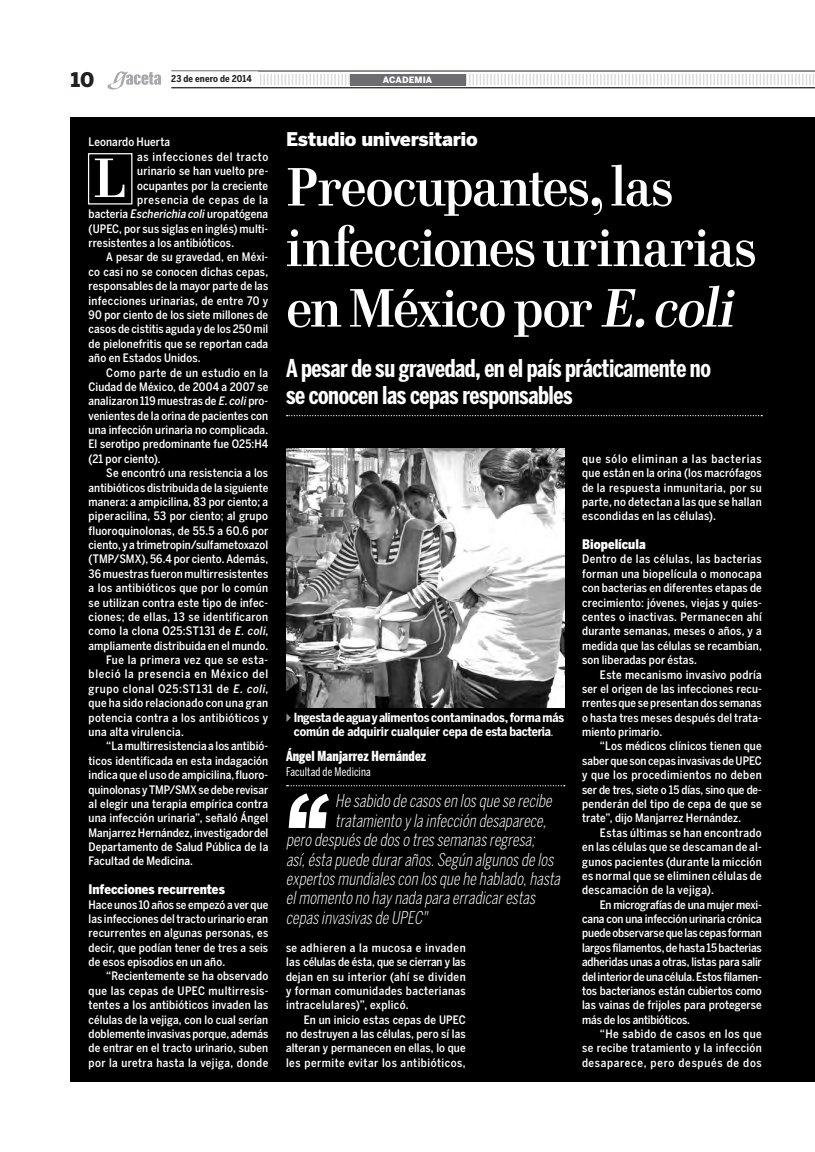
<style>
.page{position:relative;width:815px;height:1152px;background:#fff}
.page>*{position:absolute;margin:0;border:0;box-sizing:border-box;transform-origin:0 0}
._3_1_Tex_Cal_Cap4{font:700 56.38px "Cellini TF";color:#fff}
._1_0_Cabeza_Principa{font:700 55px/60.5px "Cellini TF";letter-spacing:-.02em;color:#fff;scale:.95 1}
._2_0_Sumario_2{font:700 extra-condensed 24.38px/27.5px "Benton Sans";letter-spacing:-.02em;color:#fff}
.t1{font:900 20px "Benton Sans";color:#231f20}
._0_0_Balazo{font:900 18.75px "Benton Sans";letter-spacing:-.015em;color:#fff}
.Texto{font:italic 300 extra-condensed 17.5px "Benton Sans";color:#fff}
._4_0_Crédito_nota{font:900 extra-condensed 13.75px "Benton Sans";letter-spacing:.01em;color:#fff}
._3_0_Descanso{font:900 condensed 13.12px "Benton Sans";color:#fff}
.t2{font:700 condensed 12.5px/14.4px "Benton Sans";letter-spacing:-.01em;color:#fff}
._4_0_Crédito_nota-2{font:extra-condensed 11.88px "Benton Sans";letter-spacing:.01em;color:#fff}
._3_1_Tex_Cal{font:500 condensed 11.62px/14.4px "Benton Sans";letter-spacing:.01em;color:#fff;text-align:justify}
._3_1_Tex_Cal_Cap4-2{font:500 condensed 11.62px "Benton Sans";letter-spacing:.01em;color:#fff}
._3_1_Tex_Cal_Cap4-3{font:500 condensed 11.62px "Benton Sans";letter-spacing:.05em;color:#fff}
._3_1_Tex_Cal_Cap4-4{font:500 condensed 11.62px "Benton Sans";letter-spacing:.055em;color:#fff}
.t3{font:700 condensed 9.38px "Benton Sans";letter-spacing:.01em;color:#231f20}
.t4{font:900 8.75px "Benton Sans";letter-spacing:.01em;color:#fff}
.s1{font-style:italic}
.s2{font-weight:400;font-stretch:extra-condensed;font-size:11.88px}
</style>
<div class="page">
<svg style="left:260px;top:74px;width:555px;height:11px"></svg>
<hr style="left:171px;top:71px;width:644px;height:1px;background:#231f20">
<hr style="left:171px;top:87px;width:644px;height:1px;background:#231f20">
<svg style="left:107px;top:71px;width:54px;height:19px"></svg>
<div style="left:350px;top:74px;width:115px;height:11px;background:#6c6d70"></div>
<div style="left:165px;top:71px;width:93px;height:15px;background:#fff"></div>
<div style="left:71px;top:118px;width:744px;height:963px;background:#000"></div>
<div style="left:88px;top:153px;width:44px;height:51px;border:1px solid #fff"></div>
<svg style="left:287px;top:415px;width:475px;height:1px"></svg>
<svg style="left:289px;top:793px;width:41px;height:35px"></svg>
<svg style="left:287px;top:785px;width:278px;height:1px"></svg>
<img style="left:286px;top:448px;width:278px;height:259px">
<svg style="left:286px;top:713px;width:5px;height:8px"></svg>
<p class="t1" style="left:71px;top:68px;width:25px">10</p>
<p class="t3" style="left:171px;top:73px;width:82px">23 de enero de 2014</p>
<p class="t4" style="left:383px;top:74px;width:51px">ACADEMIA</p>
<p class="_3_1_Tex_Cal" style="left:89px;top:135px;width:83px">Leonardo Huerta</p>
<p class="_3_1_Tex_Cal_Cap4" style="left:93px;top:145px;width:35px">L</p>
<p class="_3_1_Tex_Cal_Cap4-3" style="left:137px;top:150px;width:133px">as infecciones del tracto</p>
<p class="_3_1_Tex_Cal_Cap4-2" style="left:137px;top:164px;width:133px">urinario se han vuelto pre-</p>
<p class="_3_1_Tex_Cal_Cap4-2" style="left:137px;top:178px;width:133px">ocupantes por la creciente</p>
<p class="_3_1_Tex_Cal_Cap4-4" style="left:137px;top:193px;width:133px">presencia de cepas de la</p>
<p class="_3_1_Tex_Cal_Cap4-2" style="left:89px;top:207px;width:181px">bacteria <span class="s1">Escherichia coli</span>uropatógena</p>
<p class="_3_1_Tex_Cal_Cap4-2" style="left:89px;top:222px;width:181px">(UPEC, por sus siglas en inglés) multi-</p>
<p class="_3_1_Tex_Cal_Cap4-2" style="left:89px;top:236px;width:147px">rresistentes a los antibióticos.</p>
<p class="_3_1_Tex_Cal" style="left:89px;top:250px;width:181px;text-indent:18px">A pesar de su gravedad, en Méxi&shy;co casi no se conocen dichas cepas, responsables de la mayor parte de las infecciones urinarias, de entre 70 y 90 por ciento de los siete millones de casos de cistitis aguda y de los 250 mil de pielonefritis que se reportan cada año en Estados Unidos.</p>
<p class="_3_1_Tex_Cal" style="left:89px;top:365px;width:181px;text-indent:18px">Como parte de un estudio en la Ciudad de México, de 2004 a 2007 se analizaron 119 muestras de <span class="s1">E.coli</span>pro&shy;venientes de la orina de pacientes con una infección urinaria no complicada.<br>El serotipo predominante fue O25:H4 (21 por ciento).</p>
<p class="_3_1_Tex_Cal" style="left:89px;top:465px;width:181px;text-indent:18px">Se encontró una resistencia a los antibióticos distribuida de la siguiente manera: a ampicilina, 83 por ciento; a piperacilina, 53 por ciento; al grupo fluoroquinolonas, de 55.5 a 60.6 por ciento, y a trimetropin/sulfametoxazol (TMP/SMX), 56.4 por ciento. Además, 36 muestras fueron multirresistentes a los antibióticos que por lo común se utilizan contra este tipo de infec&shy;ciones; de ellas, 13 se identificaron como la clona O25:ST131 de <span class="s1">E. coli</span>, ampliamente distribuida en el mundo.</p>
<p class="_3_1_Tex_Cal" style="left:89px;top:652px;width:181px;text-indent:18px">Fue la primera vez que se esta&shy;bleció la presencia en México del grupo clonal O25:ST131 de <span class="s1">E. coli</span>, que ha sido relacionado con una gran potencia contra a los antibióticos y una alta virulencia.</p>
<p class="_3_1_Tex_Cal" style="left:89px;top:739px;width:181px;text-indent:18px">“La multirresistencia a los antibió&shy;ticos identificada en esta indagación indica que el uso de ampicilina, fluoro&shy;quinolonas y TMP/SMX se debe revisar al elegir una terapia empírica contra una infección urinaria”, señaló Ángel Manjarrez Hernández, investigador del Departamento de Salud Pública de la Facultad de Medicina.</p>
<p class="_3_0_Descanso" style="left:89px;top:881px;width:138px">Infecciones recurrentes</p>
<p class="_3_1_Tex_Cal" style="left:89px;top:897px;width:181px">Hace unos 10 años se empezó a ver que las infecciones del tracto urinario eran recurrentes en algunas personas, es decir, que podían tener de tres a seis de esos episodios en un año.</p>
<p class="_3_1_Tex_Cal" style="left:89px;top:969px;width:181px;text-indent:18px">“Recientemente se ha observado que las cepas de UPEC multirresis&shy;tentes a los antibióticos invaden las células de la vejiga, con lo cual serían doblemente invasivas porque, además de entrar en el tracto urinario, suben por la uretra hasta la vejiga, donde</p>
<p class="_0_0_Balazo" style="left:286px;top:128px;width:193px">Estudio universitario</p>
<p class="_1_0_Cabeza_Principa" style="left:286px;top:156px;width:497px">Preocupantes, las infecciones urinarias en México por <span class="s1">E.coli</span></p>
<p class="_2_0_Sumario_2" style="left:286px;top:354px;width:426px">A pesar de su gravedad, en el país prácticamente no se conocen las cepas responsables</p>
<p class="t2" style="left:294px;top:710px;width:272px">Ingesta de agua y alimentos contaminados, forma más común de adquirir cualquier cepa de esta bacteria<span class="s2">.</span></p>
<p class="_4_0_Crédito_nota" style="left:286px;top:747px;width:142px">Ángel Manjarrez Hernández</p>
<p class="_4_0_Crédito_nota-2" style="left:286px;top:764px;width:86px">Facultad de Medicina</p>
<p class="Texto" style="left:335px;top:791px;width:222px">He sabido de casosen losque se recibe</p>
<p class="Texto" style="left:335px;top:810px;width:216px">tratamiento y lainfección desaparece,</p>
<p class="Texto" style="left:286px;top:829px;width:254px">pero despuésde doso tressemanasregresa;</p>
<p class="Texto" style="left:286px;top:849px;width:272px">así,éstapuede duraraños.Según algunosde los</p>
<p class="Texto" style="left:286px;top:868px;width:279px">expertosmundialescon losque he hablado,hasta</p>
<p class="Texto" style="left:286px;top:888px;width:254px">elmomento no hay nadaparaerradicarestas</p>
<p class="Texto" style="left:286px;top:907px;width:146px">cepasinvasivasde UPEC"</p>
<p class="_3_1_Tex_Cal" style="left:286px;top:940px;width:181px">se adhieren a la mucosa e invaden las células de ésta, que se cierran y las dejan en su interior (ahí se dividen y forman comunidades bacterianas intracelulares)”, explicó.</p>
<p class="_3_1_Tex_Cal" style="left:286px;top:1012px;width:181px;text-indent:18px">En un inicio estas cepas de UPEC no destruyen a las células, pero sí las alteran y permanecen en ellas, lo que les permite evitar los antibióticos,</p>
<p class="_3_1_Tex_Cal" style="left:582px;top:451px;width:181px">que sólo eliminan a las bacterias que están en la orina (los macrófagos de la respuesta inmunitaria, por su parte, no detectan a las que se hallan escondidas en las células).</p>
<p class="_3_0_Descanso" style="left:582px;top:536px;width:65px">Biopelícula</p>
<p class="_3_1_Tex_Cal" style="left:582px;top:552px;width:181px">Dentro de las células, las bacterias forman una biopelícula o monocapa con bacterias en diferentes etapas de crecimiento: jóvenes, viejas y quies&shy;centes o inactivas. Permanecen ahí durante semanas, meses o años, y a medida que las células se recambian, son liberadas por éstas.</p>
<p class="_3_1_Tex_Cal" style="left:582px;top:667px;width:181px;text-indent:18px">Este mecanismo invasivo podría ser el origen de las infecciones recu&shy;rrentes que se presentan dos semanas o hasta tres meses después del trata&shy;miento primario.</p>
<p class="_3_1_Tex_Cal" style="left:582px;top:739px;width:181px;text-indent:18px">“Los médicos clínicos tienen que saber que son cepas invasivas de UPEC y que los procedimientos no deben ser de tres, siete o 15 días, sino que de&shy;penderán del tipo de cepa de que se trate”, dijo Manjarrez Hernández.</p>
<p class="_3_1_Tex_Cal" style="left:582px;top:825px;width:181px;text-indent:18px">Estas últimas se han encontrado en las células que se descaman de al&shy;gunos pacientes (durante la micción es normal que se eliminen células de descamación de la vejiga).</p>
<p class="_3_1_Tex_Cal" style="left:582px;top:897px;width:181px;text-indent:18px">En micrografías de una mujer mexi&shy;cana con una infección urinaria crónica puede observarse que las cepas forman largos filamentos, de hasta 15 bacterias adheridas unas a otras, listas para salir del interior de una célula. Estos filamen&shy;tos bacterianos están cubiertos como las vainas de frijoles para protegerse más de los antibióticos.</p>
<p class="_3_1_Tex_Cal" style="left:582px;top:1026px;width:181px;text-indent:18px">“He sabido de casos en los que se recibe tratamiento y la infección desaparece, pero después de dos</p>
</div>
